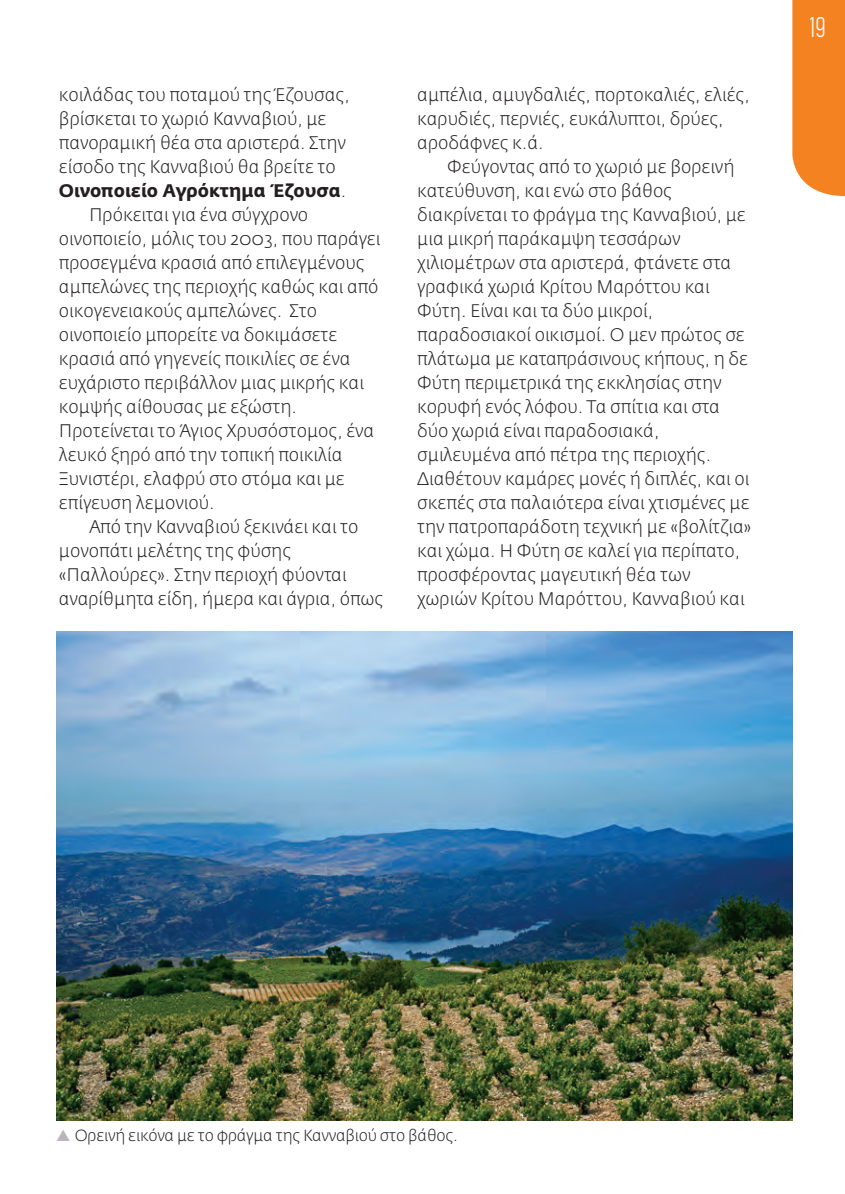
<style>
.page{position:relative;width:845px;height:1194px;background:#fff}
.page>*{position:absolute;margin:0;border:0;box-sizing:border-box;transform-origin:0 0}
.t1{font:300 condensed 28px "CF Din";color:#fff}
.t2{font:300 18px/24px "Fedra Sans Pro";color:#231f20}
.t3{font:700 18px "Fedra Sans Pro";color:#231f20}
.t4{font:300 16px "Fedra Sans Pro";letter-spacing:-.01em;color:#231f20}
.s1{font-weight:300}
.s2{color:#bbb5bb}
</style>
<div class="page">
<img style="left:56px;top:631px;width:735px;height:489px">
<div style="left:792px;top:0;width:53px;height:197px;background:#f58220"></div>
<p class="t2" style="left:59px;top:83px;width:292px">κοιλάδας του ποταμού της Έζουσας,</p>
<p class="t2" style="left:59px;top:107px;width:269px">βρίσκεται το χωριό Κανναβιού, με</p>
<p class="t2" style="left:59px;top:131px;width:288px">πανοραμική θέα στα αριστερά. Στην</p>
<p class="t2" style="left:59px;top:155px;width:278px">είσοδο της Κανναβιού θα βρείτε το</p>
<p class="t3" style="left:59px;top:180px;width:288px">Οινοποιείο Αγρόκτημα Έζουσα<span class="s1">.</span></p>
<p class="t2" style="left:89px;top:203px;width:221px">Πρόκειται για ένα σύγχρονο</p>
<p class="t2" style="left:59px;top:227px;width:323px">οινοποιείο, μόλις του 2003, που παράγει</p>
<p class="t2" style="left:59px;top:251px;width:307px">προσεγμένα κρασιά από επιλεγμένους</p>
<p class="t2" style="left:59px;top:275px;width:321px">αμπελώνες της περιοχής καθώς και από</p>
<p class="t2" style="left:59px;top:299px;width:260px">οικογενειακούς αμπελώνες. Στο</p>
<p class="t2" style="left:59px;top:323px;width:280px">οινοποιείο μπορείτε να δοκιμάσετε</p>
<p class="t2" style="left:59px;top:347px;width:293px">κρασιά από γηγενείς ποικιλίες σε ένα</p>
<p class="t2" style="left:59px;top:371px;width:306px">ευχάριστο περιβάλλον μιας μικρής και</p>
<p class="t2" style="left:59px;top:395px;width:239px">κομψής αίθουσας με εξώστη.</p>
<p class="t2" style="left:59px;top:419px;width:317px">Προτείνεται το Άγιος Χρυσόστομος, ένα</p>
<p class="t2" style="left:59px;top:443px;width:285px">λευκό ξηρό από την τοπική ποικιλία</p>
<p class="t2" style="left:59px;top:467px;width:287px">Ξυνιστέρι, ελαφρύ στο στόμα και με</p>
<p class="t2" style="left:59px;top:491px;width:157px">επίγευση λεμονιού.</p>
<p class="t2" style="left:89px;top:515px;width:271px">Από την Κανναβιού ξεκινάει και το</p>
<p class="t2" style="left:59px;top:539px;width:233px">μονοπάτι μελέτης της φύσης</p>
<p class="t2" style="left:59px;top:563px;width:289px">«Παλλούρες». Στην περιοχή φύονται</p>
<p class="t2" style="left:59px;top:587px;width:326px">αναρίθμητα είδη, ήμερα και άγρια, όπως</p>
<p class="t2" style="left:417px;top:83px;width:334px">αμπέλια, αμυγδαλιές, πορτοκαλιές, ελιές, καρυδιές, περνιές, ευκάλυπτοι, δρύες, αροδάφνες κ.ά.</p>
<p class="t2" style="left:417px;top:155px;width:335px;text-indent:30px">Φεύγοντας από το χωριό με βορεινή κατεύθυνση, και ενώ στο βάθος διακρίνεται το φράγμα της Κανναβιού, με μια μικρή παράκαμψη τεσσάρων χιλιομέτρων στα αριστερά, φτάνετε στα γραφικά χωριά Κρίτου Μαρόττου και Φύτη. Είναι και τα δύο μικροί, παραδοσιακοί οικισμοί. Ο μεν πρώτος σε πλάτωμα με καταπράσινους κήπους, η δε Φύτη περιμετρικά της εκκλησίας στην κορυφή ενός λόφου. Τα σπίτια και στα δύο χωριά είναι παραδοσιακά, σμιλευμένα από πέτρα της περιοχής.<br>Διαθέτουν καμάρες μονές ή διπλές, και οι σκεπές στα παλαιότερα είναι χτισμένες με την πατροπαράδοτη τεχνική με «βολίτζια» και χώμα. Η Φύτη σε καλεί για περίπατο, προσφέροντας μαγευτική θέα των χωριών Κρίτου Μαρόττου, Κανναβιού και</p>
<h1 class="t1" style="left:808px;top:12px;width:18px">19</h1>
<p class="t4" style="left:56px;top:1125px;width:403px"><span class="s2">▲</span> Ορεινή εικόνα με το φράγμα της Κανναβιού στο βάθος.</p>
</div>
